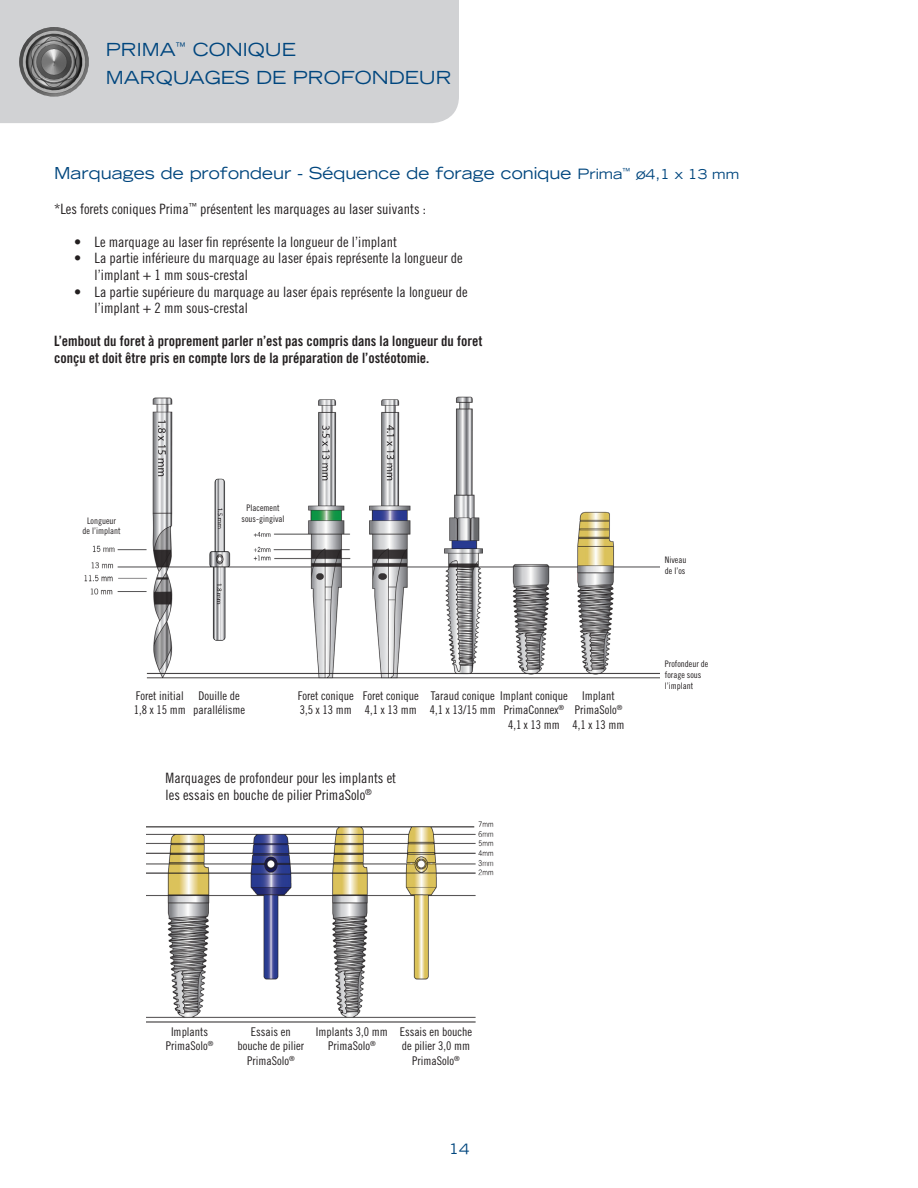
<style>
.page{position:relative;width:918px;height:1188px;background:#fff}
.page>*{position:absolute;margin:0;border:0;box-sizing:border-box;transform-origin:0 0}
.t1{font:expanded 18px/28.5px "Trade Gothic LT Std";color:#00467e}
.t2{font:expanded 16.5px "Trade Gothic LT Std";color:#00467e}
.t3{font:14.25px/16.5px "Trade Gothic LT Std Cn 18";color:#231f20}
.t4{font:14.25px/16.5px "Trade Gothic LT Std Bd Cn 20";color:#231f20}
.t5{font:expanded 14.25px "Trade Gothic LT Std";color:#00467e}
.t6{font:12px/14.4px "Trade Gothic LT Std Cn 18";color:#231f20;text-align:center}
.t7{font:9px/10.8px "Trade Gothic LT Std Cn 18";color:#231f20}
.s1{font-size:14.25px}
.s2{font-size:13.5px}
</style>
<div class="page">
<div style="left:0;top:0;width:459px;height:123px;background:#d1d2d4"></div>
<img style="left:19px;top:27px;width:70px;height:70px;border-radius:35px">
<img style="left:146px;top:821px;width:348px;height:202px">
<img style="left:84px;top:396px;width:576px;height:283px">
<p class="t1" style="left:106px;top:35px;width:347px">PRIMA<sup>™</sup> CONIQUE<br>MARQUAGES DE PROFONDEUR</p>
<p class="t2" style="left:54px;top:162px;width:687px">Marquages de profondeur - Séquence de forage conique <span class="s1">Prima</span><sup>™</sup> <span class="s1">ø</span><span class="s2">4,1 x 13 mm</span></p>
<p class="t3" style="left:54px;top:200px;width:373px">*Les forets coniques Prima<sup>™</sup> présentent les marquages au laser suivants :</p>
<p class="t3" style="left:74px;top:233px;width:324px">• Le marquage au laser fin représente la longueur de l’implant</p>
<p class="t3" style="left:95px;top:250px;width:370px;text-indent:-20px">• La partie inférieure du marquage au laser épais représente la longueur de l’implant + 1 mm sous-crestal</p>
<p class="t3" style="left:95px;top:283px;width:375px;text-indent:-20px">• La partie supérieure du marquage au laser épais représente la longueur de l’implant + 2 mm sous-crestal</p>
<p class="t4" style="left:54px;top:333px;width:430px">L’embout du foret à proprement parler n’est pas compris dans la longueur du foret conçu et doit être pris en compte lors de la préparation de l’ostéotomie.</p>
<p class="t7" style="left:247px;top:503px;width:34px">Placement</p>
<p class="t7" style="left:87px;top:515px;width:30px">Longueur</p>
<p class="t7" style="left:242px;top:513px;width:44px">sous-gingival</p>
<p class="t7" style="left:83px;top:526px;width:39px">de l’implant</p>
<p class="t6" style="left:134px;top:688px;width:53px;text-align:left">Foret initial<br>1,8 x 15 mm</p>
<p class="t6" style="left:193px;top:688px;width:53px">Douille de parallélisme</p>
<p class="t6" style="left:298px;top:688px;width:57px;text-align:left">Foret conique<br>3,5 x 13 mm</p>
<p class="t6" style="left:363px;top:688px;width:57px;text-align:left">Foret conique<br>4,1 x 13 mm</p>
<p class="t6" style="left:430px;top:688px;width:140px;text-align:left">Taraud conique Implant conique<br>4,1 x 13/15 mm</p>
<p class="t6" style="left:573px;top:688px;width:53px">Implant<br>PrimaSolo<sup>®<br></sup>4,1 x 13 mm</p>
<p class="t6" style="left:504px;top:703px;width:62px">PrimaConnex<sup>®<br></sup>4,1 x 13 mm</p>
<p class="t3" style="left:166px;top:770px;width:232px">Marquages de profondeur pour les implants et les essais en bouche de pilier PrimaSolo<sup>®</sup></p>
<p class="t7" style="left:665px;top:555px;width:23px">Niveau de l’os</p>
<p class="t7" style="left:665px;top:659px;width:45px">Profondeur de forage sous l’implant</p>
<p class="t6" style="left:166px;top:1024px;width:49px">Implants<br>PrimaSolo<sup>®</sup></p>
<p class="t6" style="left:238px;top:1024px;width:68px">Essais en bouche de pilier<br>PrimaSolo<sup>®</sup></p>
<p class="t6" style="left:316px;top:1024px;width:73px">Implants 3,0 mm<br>PrimaSolo<sup>®</sup></p>
<p class="t6" style="left:400px;top:1024px;width:74px">Essais en bouche de pilier 3,0 mm<br>PrimaSolo<sup>®</sup></p>
<p class="t5" style="left:449px;top:1140px;width:22px">14</p>
</div>
